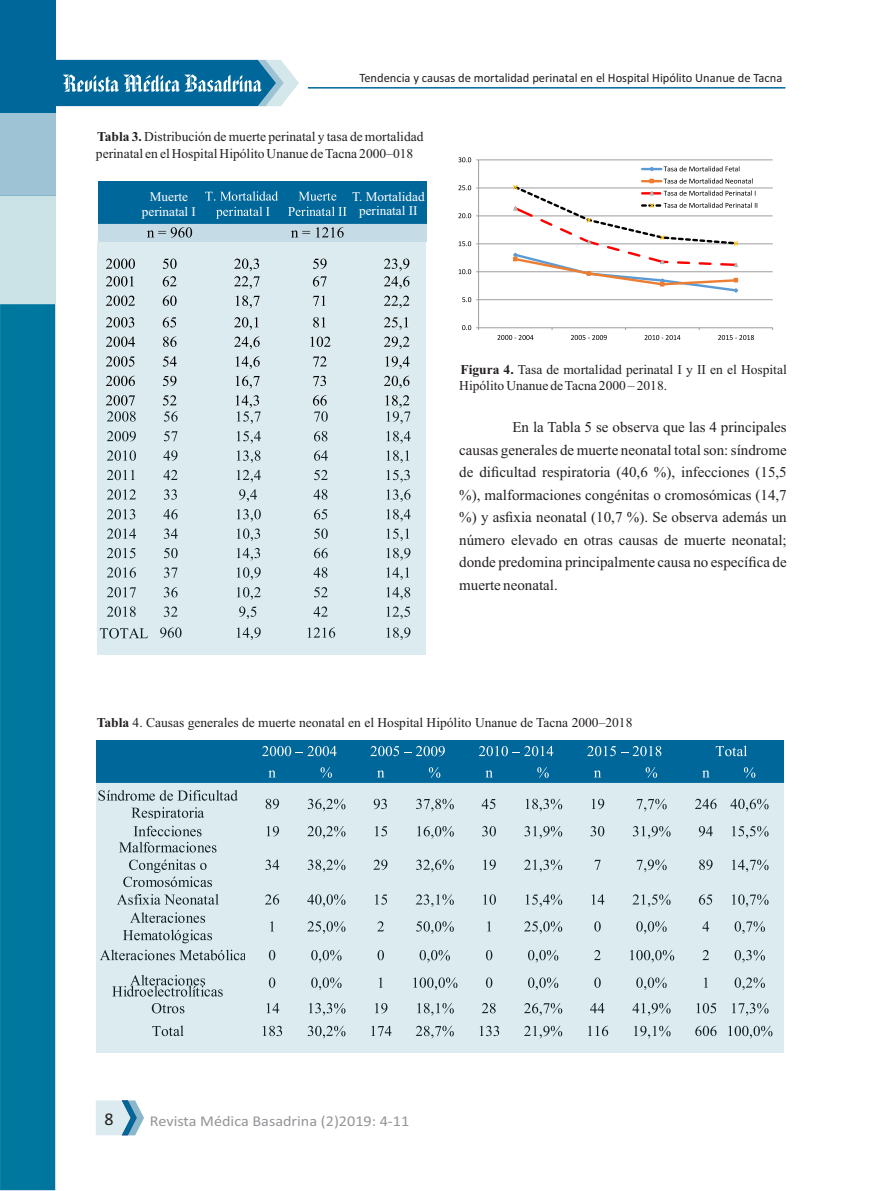
<style>
.page{position:relative;width:872px;height:1191px;background:#fff}
.page>*{position:absolute;margin:0;border:0;box-sizing:border-box;transform-origin:0 0}
.t1{font:18px "Calibri";color:#231f20}
.t2{font:15px/22.5px "Times New Roman";color:#231f20;text-align:justify}
.t3{font:15px "Calibri";color:#939598;scale:1.08 1}
.t4{font:13.5px/16.5px "Times New Roman";color:#231f20}
.t5{font:13.2px/14.7px "Times New Roman";color:#fff;text-align:center}
.t6{font:12.75px "Calibri";color:#231f20}
.s1{font-weight:700}
</style>
<div class="page">
<div style="left:96px;top:740px;width:688px;height:42px;background:#00679b"></div>
<svg style="left:96px;top:1100px;width:48px;height:35px;background:#b7d3df"></svg>
<div style="left:0;top:0;width:55px;height:113px;background:#00679b"></div>
<div style="left:0;top:113px;width:55px;height:83px;background:#9ec3d4"></div>
<div style="left:0;top:196px;width:55px;height:108px;background:#cbe2e7"></div>
<div style="left:0;top:304px;width:55px;height:886px;background:#00779e"></div>
<svg style="left:276px;top:60px;width:23px;height:46px"></svg>
<svg style="left:55px;top:60px;width:221px;height:46px;background:#277eaa"></svg>
<hr style="left:478px;top:299px;width:294px;height:1px;background:#9e9e9e">
<hr style="left:478px;top:271px;width:294px;height:1px;background:#9e9e9e">
<hr style="left:478px;top:243px;width:294px;height:1px;background:#9e9e9e">
<hr style="left:478px;top:215px;width:294px;height:1px;background:#9e9e9e">
<hr style="left:478px;top:187px;width:294px;height:1px;background:#9e9e9e">
<hr style="left:478px;top:159px;width:294px;height:1px;background:#9e9e9e">
<hr style="left:478px;top:160px;width:1px;height:168px;background:#9e9e9e">
<hr style="left:478px;top:327px;width:294px;height:1px;background:#9e9e9e">
<svg style="left:462px;top:325px;width:17px;height:5px"></svg>
<svg style="left:462px;top:297px;width:16px;height:5px"></svg>
<svg style="left:459px;top:269px;width:19px;height:5px"></svg>
<svg style="left:459px;top:241px;width:19px;height:5px"></svg>
<svg style="left:458px;top:213px;width:20px;height:5px"></svg>
<svg style="left:458px;top:185px;width:20px;height:5px"></svg>
<svg style="left:458px;top:157px;width:20px;height:5px"></svg>
<svg style="left:497px;top:335px;width:36px;height:5px"></svg>
<svg style="left:571px;top:335px;width:36px;height:5px"></svg>
<svg style="left:644px;top:335px;width:36px;height:5px"></svg>
<svg style="left:718px;top:335px;width:36px;height:5px"></svg>
<svg style="left:642px;top:166px;width:97px;height:6px"></svg>
<svg style="left:512px;top:178px;width:245px;height:115px"></svg>
<svg style="left:262px;top:746px;width:74px;height:10px"></svg>
<svg style="left:370px;top:746px;width:75px;height:10px"></svg>
<svg style="left:479px;top:746px;width:74px;height:10px"></svg>
<svg style="left:587px;top:746px;width:74px;height:10px"></svg>
<svg style="left:715px;top:745px;width:32px;height:11px"></svg>
<svg style="left:268px;top:770px;width:7px;height:7px"></svg>
<svg style="left:320px;top:767px;width:12px;height:10px"></svg>
<svg style="left:377px;top:770px;width:7px;height:7px"></svg>
<svg style="left:429px;top:767px;width:11px;height:10px"></svg>
<svg style="left:485px;top:770px;width:7px;height:7px"></svg>
<svg style="left:537px;top:767px;width:12px;height:10px"></svg>
<svg style="left:594px;top:770px;width:7px;height:7px"></svg>
<svg style="left:645px;top:767px;width:12px;height:10px"></svg>
<svg style="left:702px;top:770px;width:7px;height:7px"></svg>
<svg style="left:744px;top:767px;width:11px;height:10px"></svg>
<div style="left:96px;top:782px;width:688px;height:271px;background:#539eb1;opacity:.2"></div>
<hr style="left:308px;top:87px;width:477px;height:2px;background:#00679b">
<div style="left:98px;top:181px;width:328px;height:42px;background:#00679b"></div>
<div style="left:98px;top:242px;width:328px;height:413px;background:#dcebef"></div>
<div style="left:98px;top:223px;width:328px;height:19px;background:#c5dbe5"></div>
<svg style="left:205px;top:191px;width:73px;height:10px"></svg>
<svg style="left:216px;top:207px;width:54px;height:12px"></svg>
<svg style="left:298px;top:192px;width:38px;height:9px"></svg>
<svg style="left:288px;top:207px;width:58px;height:9px"></svg>
<svg style="left:147px;top:227px;width:45px;height:11px"></svg>
<svg style="left:291px;top:227px;width:53px;height:10px"></svg>
<svg style="left:106px;top:258px;width:29px;height:11px"></svg>
<svg style="left:106px;top:276px;width:27px;height:10px"></svg>
<svg style="left:106px;top:296px;width:29px;height:10px"></svg>
<svg style="left:106px;top:317px;width:28px;height:10px"></svg>
<svg style="left:106px;top:336px;width:29px;height:11px"></svg>
<svg style="left:106px;top:356px;width:28px;height:10px"></svg>
<svg style="left:106px;top:376px;width:29px;height:10px"></svg>
<svg style="left:106px;top:395px;width:29px;height:10px"></svg>
<svg style="left:163px;top:258px;width:14px;height:11px"></svg>
<svg style="left:163px;top:276px;width:13px;height:10px"></svg>
<svg style="left:163px;top:296px;width:14px;height:10px"></svg>
<svg style="left:163px;top:317px;width:13px;height:10px"></svg>
<svg style="left:163px;top:336px;width:13px;height:11px"></svg>
<svg style="left:163px;top:356px;width:14px;height:10px"></svg>
<svg style="left:163px;top:376px;width:13px;height:10px"></svg>
<svg style="left:163px;top:395px;width:13px;height:10px"></svg>
<svg style="left:234px;top:258px;width:26px;height:31px"></svg>
<svg style="left:236px;top:296px;width:24px;height:12px"></svg>
<svg style="left:234px;top:317px;width:24px;height:13px"></svg>
<svg style="left:234px;top:336px;width:26px;height:13px"></svg>
<svg style="left:236px;top:356px;width:24px;height:13px"></svg>
<svg style="left:236px;top:376px;width:24px;height:12px"></svg>
<svg style="left:236px;top:395px;width:25px;height:29px"></svg>
<svg style="left:313px;top:258px;width:14px;height:11px"></svg>
<svg style="left:313px;top:276px;width:13px;height:10px"></svg>
<svg style="left:313px;top:296px;width:12px;height:10px"></svg>
<svg style="left:313px;top:317px;width:12px;height:10px"></svg>
<svg style="left:310px;top:336px;width:20px;height:11px"></svg>
<svg style="left:313px;top:356px;width:14px;height:11px"></svg>
<svg style="left:313px;top:376px;width:13px;height:10px"></svg>
<svg style="left:313px;top:395px;width:14px;height:10px"></svg>
<svg style="left:384px;top:258px;width:25px;height:31px"></svg>
<svg style="left:384px;top:296px;width:25px;height:12px"></svg>
<svg style="left:384px;top:317px;width:24px;height:13px"></svg>
<svg style="left:384px;top:336px;width:25px;height:13px"></svg>
<svg style="left:385px;top:356px;width:24px;height:13px"></svg>
<svg style="left:384px;top:376px;width:25px;height:12px"></svg>
<svg style="left:385px;top:395px;width:25px;height:29px"></svg>
<p class="t6" style="left:359px;top:72px;width:424px">Tendencia y causas de mortalidad perinatal en el Hospital Hipólito Unanue de Tacna</p>
<p class="t4" style="left:96px;top:130px;width:329px"><span class="s1">Tabla 3.</span> Distribución de muerte perinatal y tasa de mortalidad perinatal en el Hospital Hipólito Unanue de Tacna 2000–018</p>
<p class="t5" style="left:142px;top:191px;width:55px">Muerte perinatal I</p>
<p class="t5" style="left:352px;top:190px;width:74px">T. Mortalidad perinatal II</p>
<p class="t4" style="left:459px;top:362px;width:329px"><span class="s1">Figura 4.</span> Tasa de mortalidad perinatal I y II en el Hospital<br>Hipólito Unanue de Tacna 2000 – 2018.</p>
<p class="t2" style="left:459px;top:417px;width:329px;text-indent:53px">En la Tabla 5 se observa que las 4 principales causas generales de muerte neonatal total son: síndrome de dificultad respiratoria (40,6 %), infecciones (15,5 %), malformaciones congénitas o cromosómicas (14,7 %) y asfixia neonatal (10,7 %). Se observa además un número elevado en otras causas de muerte neonatal; donde predomina principalmente causa no específica de muerte neonatal.</p>
<p class="t4" style="left:97px;top:715px;width:537px"><span class="s1">Tabla</span> 4. Causas generales de muerte neonatal en el Hospital Hipólito Unanue de Tacna 2000–2018</p>
<p class="t1" style="left:104px;top:1111px;width:11px">8</p>
<p class="t3" style="left:150px;top:1114px;width:242px">Revista Médica Basadrina (2)2019: 4-11</p>
</div>
